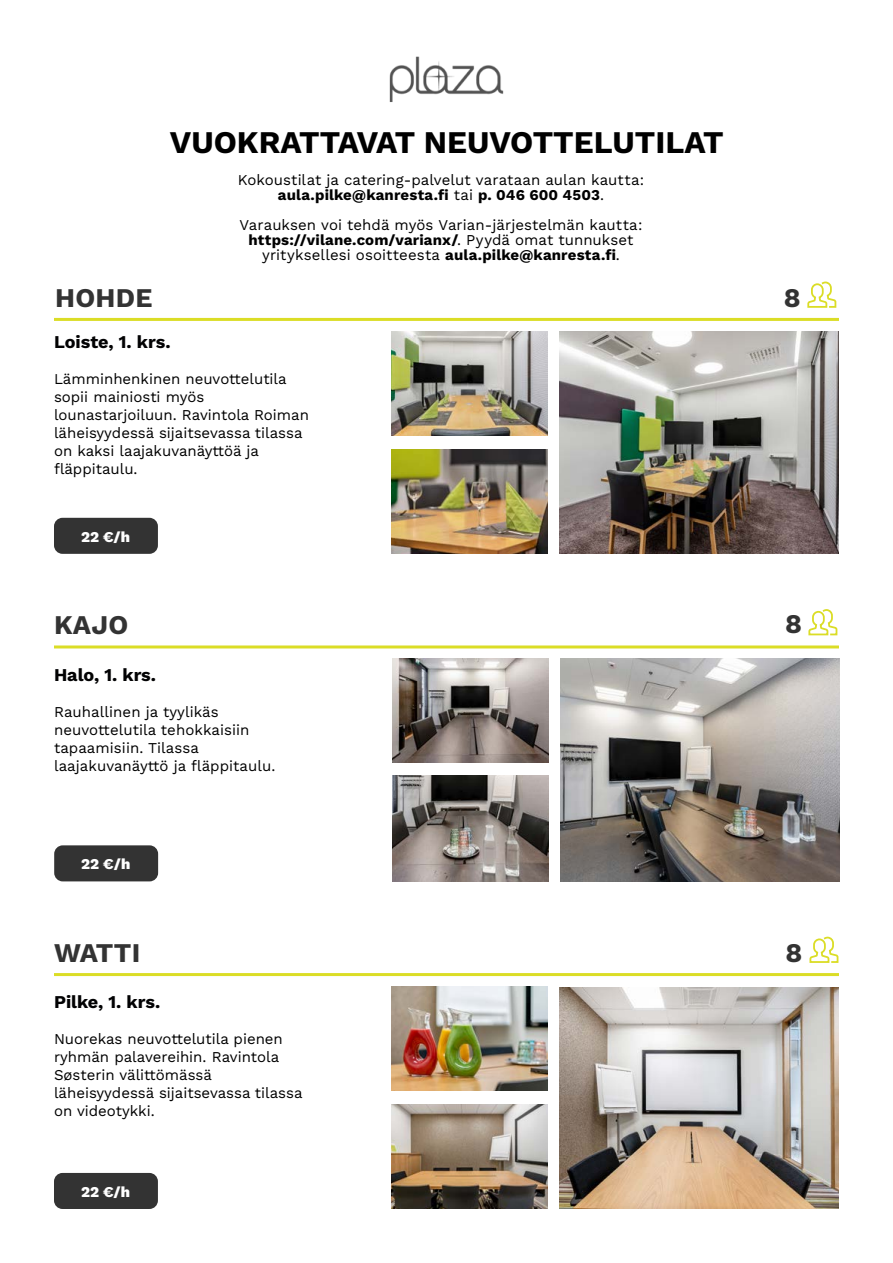
<style>
.page{position:relative;width:893px;height:1263px;background:#fff}
.page>*{position:absolute;margin:0;border:0;box-sizing:border-box;transform-origin:0 0}
.t1{font:700 31.5px "Work Sans";color:#000}
.t2{font:700 27px "Work Sans";letter-spacing:.01em;color:#333}
.t3{font:700 18px "Work Sans";color:#020203}
.t4{font:15px/18px "Work Sans";color:#000}
.t5{font:800 15px "Work Sans";color:#fff}
.s1{font-weight:700}
</style>
<div class="page">
<img style="left:389px;top:56px;width:115px;height:46px">
<img style="left:561px;top:659px;width:278px;height:222px">
<img style="left:392px;top:659px;width:156px;height:104px">
<hr style="left:54px;top:645px;width:785px;height:3px;background:#dbdd26">
<img style="left:392px;top:776px;width:156px;height:105px">
<svg style="left:808px;top:609px;width:29px;height:27px"></svg>
<img style="left:560px;top:987px;width:278px;height:222px">
<img style="left:391px;top:1105px;width:156px;height:104px">
<hr style="left:54px;top:973px;width:785px;height:3px;background:#dbdd26">
<img style="left:391px;top:986px;width:156px;height:104px">
<svg style="left:809px;top:936px;width:29px;height:27px"></svg>
<div style="left:54px;top:845px;width:104px;height:36px;background:#333;border-radius:9px"></div>
<div style="left:54px;top:1173px;width:104px;height:36px;background:#333;border-radius:9px"></div>
<img style="left:560px;top:331px;width:278px;height:223px">
<img style="left:391px;top:450px;width:156px;height:104px">
<hr style="left:54px;top:318px;width:785px;height:3px;background:#dbdd26">
<img style="left:391px;top:331px;width:156px;height:104px">
<svg style="left:807px;top:281px;width:29px;height:27px"></svg>
<div style="left:54px;top:518px;width:104px;height:36px;background:#333;border-radius:9px"></div>
<h1 class="t1" style="left:170px;top:130px;width:555px">VUOKRATTAVAT NEUVOTTELUTILAT</h1>
<p class="t4" style="left:238px;top:174px;width:408px;line-height:15px;text-align:center">Kokoustilat ja catering-palvelut varataan aulan kautta: <span class="s1">aula.pilke@kanresta.fi</span> tai <span class="s1">p. 046 600 4503</span>.</p>
<p class="t4" style="left:240px;top:219px;width:404px;line-height:15px;text-align:center">Varauksen voi tehdä myös Varian-järjestelmän kautta: <span class="s1">https://vilane.com/varianx/</span>. Pyydä omat tunnukset yrityksellesi osoitteesta <span class="s1">aula.pilke@kanresta.fi</span>.</p>
<h2 class="t2" style="left:55px;top:288px;width:99px">HOHDE</h2>
<p class="t3" style="left:54px;top:335px;width:118px">Loiste, 1. krs.</p>
<p class="t4" style="left:54px;top:371px;width:256px">Lämminhenkinen neuvottelutila sopii mainiosti myös lounastarjoiluun. Ravintola Roiman läheisyydessä sijaitsevassa tilassa on kaksi laajakuvanäyttöä ja fläppitaulu.</p>
<p class="t5" style="left:81px;top:528px;width:51px">22 €/h</p>
<h2 class="t2" style="left:54px;top:615px;width:76px">KAJO</h2>
<p class="t3" style="left:54px;top:668px;width:104px">Halo, 1. krs.</p>
<p class="t4" style="left:54px;top:704px;width:223px">Rauhallinen ja tyylikäs neuvottelutila tehokkaisiin tapaamisiin. Tilassa laajakuvanäyttö ja fläppitaulu.</p>
<p class="t5" style="left:81px;top:855px;width:51px">22 €/h</p>
<h2 class="t2" style="left:54px;top:943px;width:88px">WATTI</h2>
<p class="t3" style="left:54px;top:995px;width:108px">Pilke, 1. krs.</p>
<p class="t4" style="left:54px;top:1031px;width:250px">Nuorekas neuvottelutila pienen ryhmän palavereihin. Ravintola<br>Søsterin välittömässä läheisyydessä sijaitsevassa tilassa on videotykki.</p>
<p class="t5" style="left:81px;top:1183px;width:51px">22 €/h</p>
<h2 class="t2" style="left:784px;top:288px;width:18px">8</h2>
<h2 class="t2" style="left:785px;top:614px;width:18px">8</h2>
<h2 class="t2" style="left:786px;top:943px;width:18px">8</h2>
</div>
